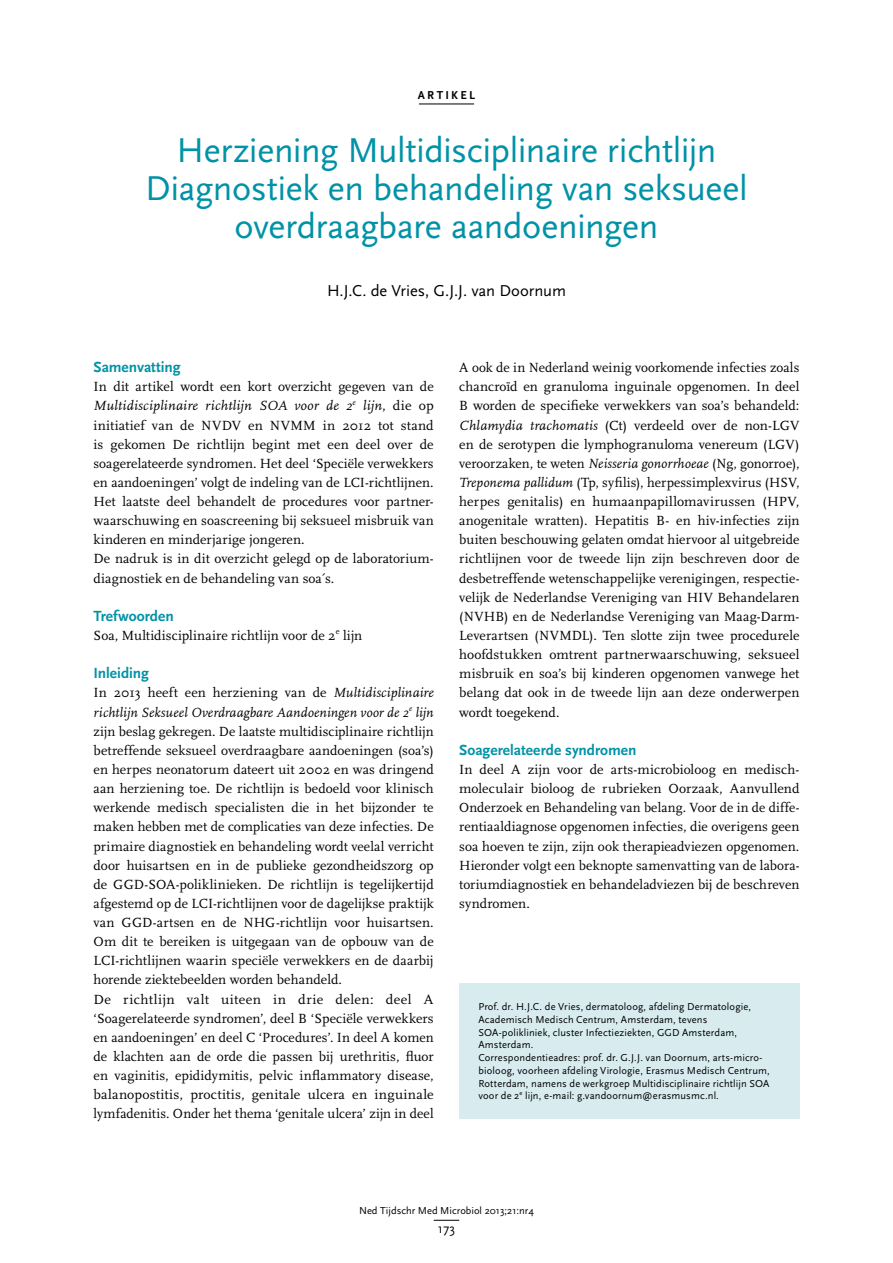
<style>
.page{position:relative;width:893px;height:1263px;background:#fff}
.page>*{position:absolute;margin:0;border:0;box-sizing:border-box;transform-origin:0 0}
.t1{font:36px/38.2px "Scala Sans";letter-spacing:-.015em;color:#0092a7;text-align:center}
.t2{font:16.5px "Scala Sans";letter-spacing:-.005em;color:#000}
.t3{font:700 15.3px "Scala Sans";color:#0092a7}
.t4{font:13.8px/19.2px "Scala";letter-spacing:.005em;color:#000}
.t5{font:13.5px "Scala Sans";color:#000}
.t6{font:700 12px "Scala Sans";letter-spacing:.19em;color:#000}
.t7{font:10.5px/12.8px "Scala Sans";letter-spacing:.01em;color:#000}
.s1{font-style:italic}
</style>
<div class="page">
<svg style="left:434px;top:1220px;width:25px;height:1px"></svg>
<hr style="left:419px;top:104px;width:55px;height:1px;background:#000">
<div style="left:459px;top:983px;width:340px;height:135px;background:#d8ecef"></div>
<p class="t6" style="left:418px;top:88px;width:59px">ARTI KE L</p>
<h1 class="t1" style="left:145px;top:131px;width:604px">Herziening Multidisciplinaire richtlijn<br>Diagnostiek en behandeling van seksueel overdraagbare aandoeningen</h1>
<p class="t2" style="left:327px;top:281px;width:240px">H.J.C. de Vries, G.J.J. van Doornum</p>
<p class="t3" style="left:94px;top:359px;width:89px">Samenvatting</p>
<p class="t4" style="left:94px;top:377px;width:342px">In dit artikel wordt een kort overzicht gegeven van de <span class="s1">Multidisciplinaire richtlijn SOA voor de 2</span><sup>e</sup> <span class="s1">lijn</span>, die op initiatief van de NVDV en NVMM in 2012 tot stand is gekomen De richtlijn begint met een deel over de soagerelateerde syndromen. Het deel ‘Speciële verwekkers en aandoeningen’ volgt de indeling van de LCI-richtlijnen.<br>Het laatste deel behandelt de procedures voor partner&shy;waarschuwing en soascreening bij seksueel misbruik van kinderen en minderjarige jongeren.<br>De nadruk is in dit overzicht gelegd op de laboratorium&shy;diagnostiek en de behandeling van soa´s.</p>
<p class="t3" style="left:94px;top:608px;width:82px">Trefwoorden</p>
<p class="t4" style="left:94px;top:626px;width:270px">Soa, Multidisciplinaire richtlijn voor de 2<sup>e</sup> lijn</p>
<p class="t3" style="left:94px;top:665px;width:57px">I nleiding</p>
<p class="t4" style="left:94px;top:683px;width:342px">In 2013 heeft een herziening van de <span class="s1">Multidisciplinaire richtlijn Seksueel Overdraagbare Aandoeningen voor de 2</span><sup>e</sup> <span class="s1">lijn </span>zijn beslag gekregen. De laatste multidisciplinaire richtlijn betreffende seksueel overdraagbare aandoeningen (soa’s) en herpes neonatorum dateert uit 2002 en was dringend aan herziening toe. De richtlijn is bedoeld voor klinisch werkende medisch specialisten die in het bijzonder te maken hebben met de complicaties van deze infecties. De primaire diagnostiek en behandeling wordt veelal verricht door huisartsen en in de publieke gezondheidszorg op de GGD-SOA-poliklinieken. De richtlijn is tegelijkertijd afgestemd op de LCI-richtlijnen voor de dagelijkse praktijk van GGD-artsen en de NHG-richtlijn voor huisartsen.<br>Om dit te bereiken is uitgegaan van de opbouw van de LCI-richtlijnen waarin speciële verwekkers en de daarbij horende ziektebeelden worden behandeld.<br>De richtlijn valt uiteen in drie delen: deel A ‘Soagerelateerde syndromen’, deel B ‘Speciële verwekkers en aandoeningen’ en deel C ‘Procedures’. In deel A komen de klachten aan de orde die passen bij urethritis, fluor en vaginitis, epididymitis, pelvic inflammatory disease, balanopostitis, proctitis, genitale ulcera en inguinale lymfadenitis. Onder het thema ‘genitale ulcera’ zijn in deel</p>
<p class="t4" style="left:459px;top:358px;width:342px;text-align:justify">A ook de in Nederland weinig voorkomende infecties zoals chancroïd en granuloma inguinale opgenomen. In deel B worden de specifieke verwekkers van soa’s behandeld:<br><span class="s1">Chlamydia trachomatis</span> (Ct) verdeeld over de non-LGV en de serotypen die lymphogranuloma venereum (LGV) veroorzaken, te weten <span class="s1">Neisseria gonorrhoeae</span> (Ng, gonorroe), <span class="s1">Treponema pallidum</span> (Tp, syfilis), herpessimplexvirus (HSV, herpes genitalis) en humaanpapillomavirussen (HPV, anogenitale wratten). Hepatitis B- en hiv-infecties zijn buiten beschouwing gelaten omdat hiervoor al uitgebreide richtlijnen voor de tweede lijn zijn beschreven door de desbetreffende wetenschappelijke verenigingen, respectie&shy;velijk de Nederlandse Vereniging van HIV Behandelaren (NVHB) en de Nederlandse Vereniging van Maag-Darm-Leverartsen (NVMDL). Ten slotte zijn twee procedurele hoofdstukken omtrent partnerwaarschuwing, seksueel misbruik en soa’s bij kinderen opgenomen vanwege het belang dat ook in de tweede lijn aan deze onderwerpen wordt toegekend.</p>
<p class="t3" style="left:459px;top:742px;width:179px">Soagerelateerde syndromen</p>
<p class="t4" style="left:459px;top:760px;width:342px;text-align:justify">In deel A zijn voor de arts-microbioloog en medisch&shy;moleculair bioloog de rubrieken Oorzaak, Aanvullend Onderzoek en Behandeling van belang. Voor de in de diffe&shy;rentiaaldiagnose opgenomen infecties, die overigens geen soa hoeven te zijn, zijn ook therapieadviezen opgenomen.<br>Hieronder volgt een beknopte samenvatting van de labora&shy;toriumdiagnostiek en behandeladviezen bij de beschreven syndromen.</p>
<p class="t7" style="left:478px;top:1000px;width:293px">Prof. dr. H.J.C. de Vries, dermatoloog, afdeling Dermatologie, Academisch Medisch Centrum, Amsterdam, tevens SOA-polikliniek, cluster Infectieziekten, GGD Amsterdam, Amsterdam.<br>Correspondentieadres: prof. dr. G.J.J. van Doornum, arts-micro&shy;bioloog, voorheen afdeling Virologie, Erasmus Medisch Centrum, Rotterdam, namens de werkgroep Multidisciplinaire richtlijn SOA voor de 2<sup>e</sup> lijn, e-mail: g.vandoornum@erasmusmc.nl.</p>
<p class="t7" style="left:359px;top:1204px;width:176px">Ned Tijdschr Med Microbiol 2013;21:nr4</p>
<p class="t5" style="left:438px;top:1221px;width:19px">173</p>
</div>
